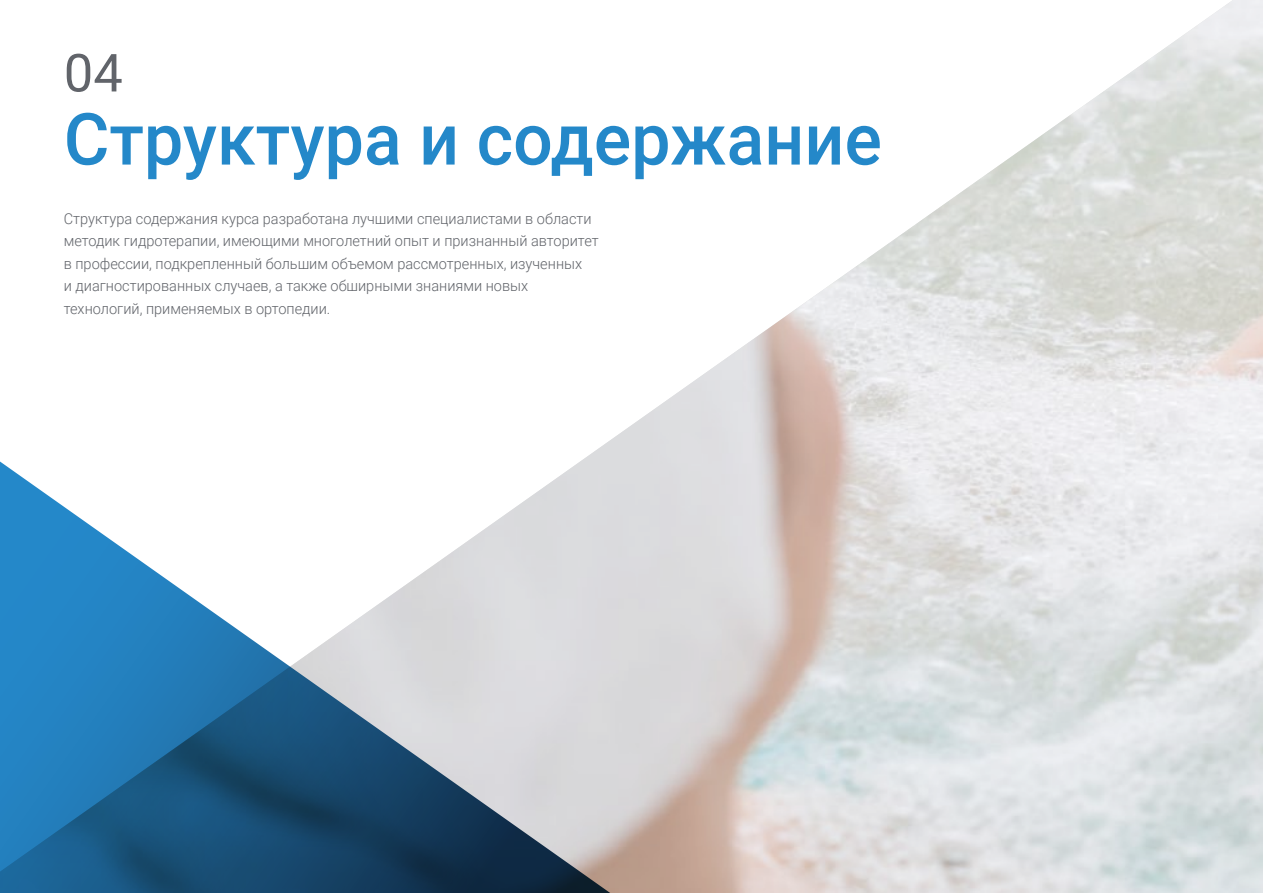
<style>
.page{position:relative;width:1263px;height:893px;background:#fff}
.page>*{position:absolute;margin:0;border:0;box-sizing:border-box;transform-origin:0 0}
.t1{font:500 72px "Roboto";color:#2488c9}
.t2{font:52.5px "Roboto";color:#61646a}
.t3{font:300 15px/22.5px "Roboto";color:#61646a}
</style>
<div class="page">
<svg style="left:0;top:446px;width:640px;height:447px"></svg>
<h2 class="t2" style="left:64px;top:36px;width:61px">04</h2>
<h1 class="t1" style="left:64px;top:89px;width:820px">Структура и содержание</h1>
<p class="t3" style="left:64px;top:207px;width:536px">Структура содержания курса разработана лучшими специалистами в области методик гидротерапии, имеющими многолетний опыт и признанный авторитет в профессии, подкрепленный большим объемом рассмотренных, изученных<br>и диагностированных случаев, а также обширными знаниями новых технологий, применяемых в ортопедии.</p>
</div>
